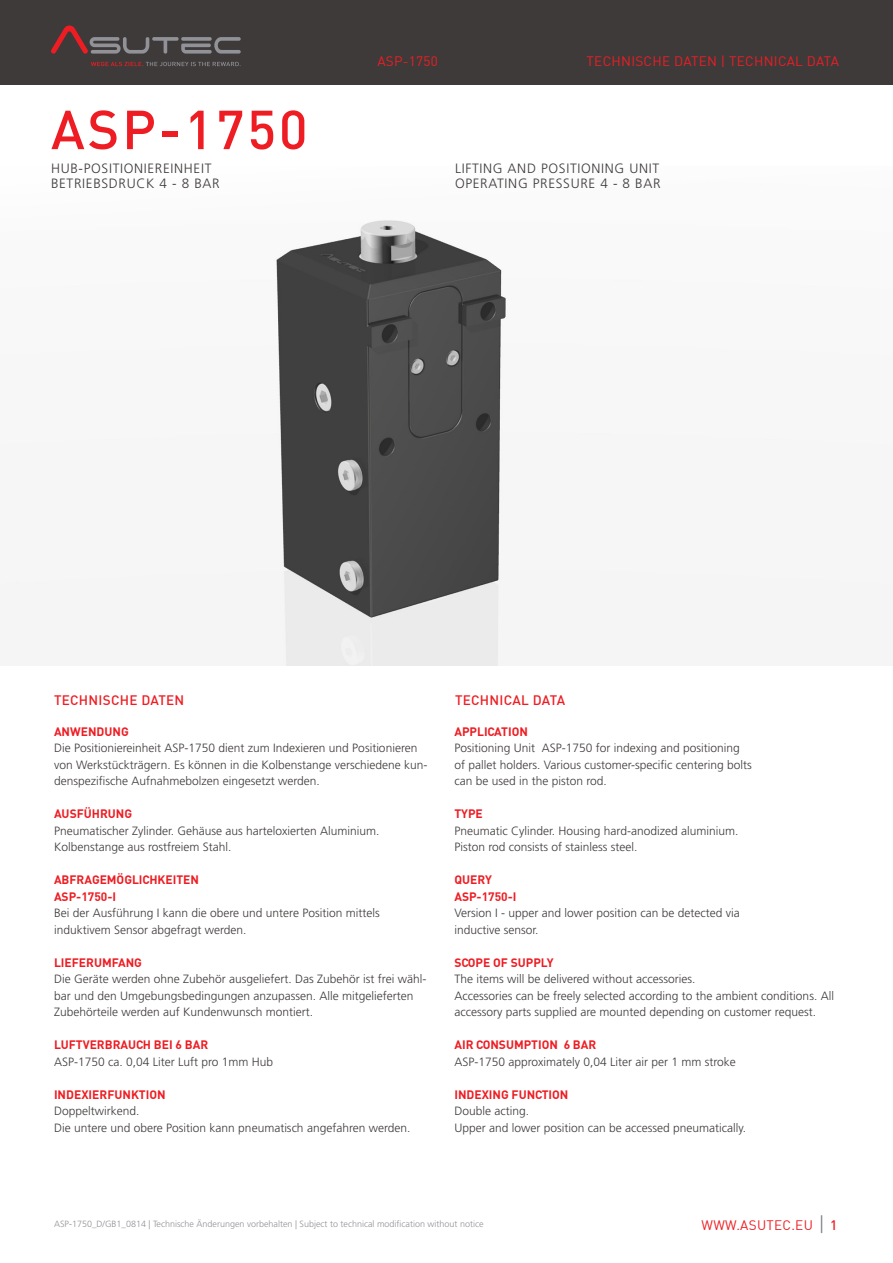
<style>
.page{position:relative;width:893px;height:1263px;background:#fff}
.page>*{position:absolute;margin:0;border:0;box-sizing:border-box;transform-origin:0 0}
.t1{font:500 54px "DIN";letter-spacing:.05em;color:#ee1d23}
.t2{font:300 13.5px "Frutiger LT";letter-spacing:.05em;color:#3f3a3a}
.t3{font:13.5px "DIN";letter-spacing:.02em;color:#ee1d23}
.t4{font:500 13.5px "DIN";letter-spacing:.02em;color:#ee1d23}
.t5{font:300 12px/16.5px "Frutiger LT";color:#3f3a3a}
.t6{font:700 12px "DIN";color:#ee1d23}
.t7{font:300 9px "Frutiger LT";color:#919297}
</style>
<div class="page">
<div style="left:0;top:0;width:893px;height:85px;background:#3f3a3a"></div>
<svg style="left:51px;top:26px;width:190px;height:28px"></svg>
<svg style="left:91px;top:62px;width:149px;height:4px"></svg>
<svg style="left:821px;top:1215px;width:1px;height:18px"></svg>
<img style="left:5px;top:220px;width:832px;height:445px">
<p class="t1" style="left:51px;top:95px;width:258px">ASP-1750</p>
<p class="t2" style="left:51px;top:160px;width:162px">HUB-POSITIONIEREINHEIT</p>
<p class="t2" style="left:51px;top:175px;width:170px">BETRIEBSDRUCK 4 - 8 BAR</p>
<p class="t3" style="left:377px;top:53px;width:62px">ASP-1750</p>
<p class="t3" style="left:587px;top:53px;width:254px">TECHNISCHE DATEN | TECHNICAL DATA</p>
<p class="t2" style="left:455px;top:160px;width:206px">LIFTING AND POSITIONING UNIT</p>
<p class="t2" style="left:455px;top:175px;width:207px">OPERATING PRESSURE 4 - 8 BAR</p>
<p class="t4" style="left:54px;top:691px;width:132px">TECHNISCHE DATEN</p>
<p class="t4" style="left:455px;top:691px;width:112px">TECHNICAL DATA</p>
<p class="t6" style="left:454px;top:724px;width:75px">APPLICATION</p>
<p class="t5" style="left:454px;top:740px;width:287px">Positioning Unit ASP-1750 for indexing and positioning</p>
<p class="t5" style="left:454px;top:757px;width:299px">of pallet holders. Various customer-specific centering bolts</p>
<p class="t5" style="left:454px;top:773px;width:154px">can be used in the piston rod.</p>
<p class="t6" style="left:454px;top:806px;width:30px">TYPE</p>
<p class="t5" style="left:454px;top:823px;width:286px">Pneumatic Cylinder. Housing hard-anodized aluminium.</p>
<p class="t5" style="left:454px;top:839px;width:185px">Piston rod consists of stainless steel.</p>
<p class="t6" style="left:454px;top:872px;width:39px">QUERY</p>
<p class="t6" style="left:454px;top:889px;width:64px">ASP-1750-I</p>
<p class="t5" style="left:454px;top:905px;width:287px">Version I - upper and lower position can be detected via</p>
<p class="t5" style="left:454px;top:922px;width:86px">inductive sensor.</p>
<p class="t6" style="left:454px;top:955px;width:101px">SCOPE OF SUPPLY</p>
<p class="t5" style="left:454px;top:971px;width:243px">The items will be delivered without accessories.</p>
<p class="t5" style="left:454px;top:988px;width:381px">Accessories can be freely selected according to the ambient conditions. All accessory parts supplied are mounted depending on customer request.</p>
<p class="t6" style="left:454px;top:1037px;width:143px">AIR CONSUMPTION 6 BAR</p>
<p class="t5" style="left:454px;top:1054px;width:283px">ASP-1750 approximately 0,04 Liter air per 1 mm stroke</p>
<p class="t6" style="left:454px;top:1087px;width:116px">INDEXING FUNCTION</p>
<p class="t5" style="left:454px;top:1103px;width:76px">Double acting.</p>
<p class="t5" style="left:454px;top:1120px;width:293px">Upper and lower position can be accessed pneumatically.</p>
<p class="t6" style="left:54px;top:724px;width:76px">ANWENDUNG</p>
<p class="t5" style="left:54px;top:740px;width:375px">Die Positioniereinheit ASP-1750 dient zum Indexieren und Positionieren von Werkstückträgern. Es können in die Kolbenstange verschiedene kun&shy;denspezifische Aufnahmebolzen eingesetzt werden.</p>
<p class="t6" style="left:54px;top:806px;width:80px">AUSFÜHRUNG</p>
<p class="t5" style="left:54px;top:823px;width:327px">Pneumatischer Zylinder. Gehäuse aus harteloxierten Aluminium.</p>
<p class="t5" style="left:54px;top:839px;width:179px">Kolbenstange aus rostfreiem Stahl.</p>
<p class="t6" style="left:54px;top:872px;width:147px">ABFRAGEMÖGLICHKEITEN</p>
<p class="t6" style="left:54px;top:889px;width:64px">ASP-1750-I</p>
<p class="t5" style="left:54px;top:905px;width:327px">Bei der Ausführung I kann die obere und untere Position mittels</p>
<p class="t5" style="left:54px;top:922px;width:194px">induktivem Sensor abgefragt werden.</p>
<p class="t6" style="left:54px;top:955px;width:89px">LIEFERUMFANG</p>
<p class="t5" style="left:54px;top:971px;width:374px">Die Geräte werden ohne Zubehör ausgeliefert. Das Zubehör ist frei wähl&shy;bar und den Umgebungsbedingungen anzupassen. Alle mitgelieferten<br>Zubehörteile werden auf Kundenwunsch montiert.</p>
<p class="t6" style="left:54px;top:1037px;width:156px">LUFTVERBRAUCH BEI 6 BAR</p>
<p class="t5" style="left:54px;top:1054px;width:221px">ASP-1750 ca. 0,04 Liter Luft pro 1mm Hub</p>
<p class="t6" style="left:54px;top:1087px;width:113px">INDEXIERFUNKTION</p>
<p class="t5" style="left:54px;top:1103px;width:87px">Doppeltwirkend.</p>
<p class="t5" style="left:54px;top:1120px;width:358px">Die untere und obere Position kann pneumatisch angefahren werden.</p>
<p class="t7" style="left:54px;top:1219px;width:431px">ASP-1750_D/GB1_0814 | Technische Änderungen vorbehalten | Subject to technical modification without notice</p>
<p class="t3" style="left:702px;top:1217px;width:113px">WWW.ASUTEC.EU</p>
<p class="t4" style="left:830px;top:1216px;width:9px">1</p>
</div>
